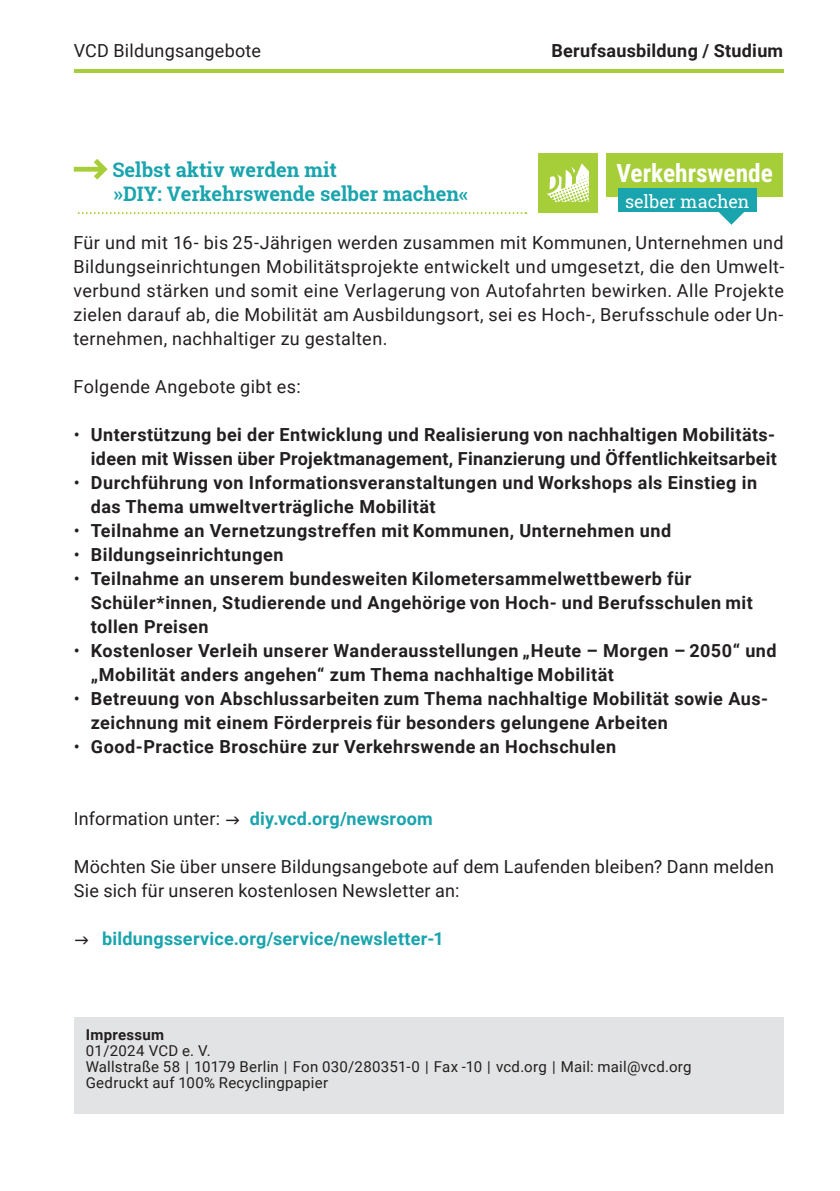
<style>
.page{position:relative;width:840px;height:1191px;background:#fff}
.page>*{position:absolute;margin:0;border:0;box-sizing:border-box;transform-origin:0 0}
.t1{font:700 25.4px "Roboto Condensed";color:#fff}
.t2{font:700 20px/24px "Roboto Slab";color:#1aa4ad}
.t3{font:700 18px/24px "Roboto";letter-spacing:.025em;color:#231f20}
.t4{font:18px/24px "Roboto";letter-spacing:.015em;color:#231f20;text-align:justify}
.t5{font:700 18px "Roboto";letter-spacing:.01em;color:#1aa4ad}
.t6{font:17.8px "Roboto Slab";letter-spacing:-.005em;color:#fff}
.t7{font:15px/16px "Roboto";letter-spacing:.02em;color:#231f20}
.t8{font:700 15px "Roboto";letter-spacing:.02em;color:#231f20}
.s1{font-weight:400}
</style>
<div class="page">
<div style="left:74px;top:1017px;width:709px;height:96px;background:#e2e3e4"></div>
<div style="left:606px;top:153px;width:176px;height:44px;background:#a6ce38"></div>
<div style="left:538px;top:153px;width:59px;height:59px;background:#a6ce38"></div>
<svg style="left:547px;top:163px;width:42px;height:39px"></svg>
<div style="left:617px;top:188px;width:139px;height:24px;background:#1aa4ad"></div>
<svg style="left:718px;top:212px;width:26px;height:13px"></svg>
<hr style="left:74px;top:69px;width:708px;height:3px;background:#a6ce38">
<svg style="left:79px;top:212px;width:447px;height:2px"></svg>
<svg style="left:74px;top:159px;width:33px;height:21px"></svg>
<p class="t4" style="left:74px;top:41px;width:189px">VCD Bildungsangebote</p>
<p class="t2" style="left:112px;top:157px;width:357px">Selbst aktiv werden mit<br>»DIY: Verkehrswende selber machen«</p>
<p class="t3" style="left:551px;top:40px;width:233px">Berufsausbildung / Studium</p>
<h1 class="t1" style="left:616px;top:163px;width:158px">Verkehrswende</h1>
<p class="t6" style="left:624px;top:189px;width:125px">selber machen</p>
<p class="t4" style="left:73px;top:232px;width:712px">Für und mit 16- bis 25-Jährigen werden zusammen mit Kommunen, Unternehmen und Bildungseinrichtungen Mobilitätsprojekte entwickelt und umgesetzt, die den Umwelt&shy;verbund stärken und somit eine Verlagerung von Autofahrten bewirken. Alle Projekte zielen darauf ab, die Mobilität am Ausbildungsort, sei es Hoch-, Berufsschule oder Un&shy;ternehmen, nachhaltiger zu gestalten.</p>
<p class="t4" style="left:73px;top:376px;width:228px">Folgende Angebote gibt es:</p>
<p class="t3" style="left:74px;top:424px;width:704px;text-align:right"><span class="s1">•</span> Unterstützung bei der Entwicklung und Realisierung von nachhaltigen Mobilitäts&shy;ideen mit Wissen über Projektmanagement, Finanzierung und Öffentlichkeitsarbeit</p>
<p class="t3" style="left:91px;top:472px;width:667px;text-indent:-17px"><span class="s1">•</span> Durchführung von Informationsveranstaltungen und Workshops als Einstieg in das Thema umweltverträgliche Mobilität</p>
<p class="t3" style="left:74px;top:520px;width:598px"><span class="s1">•</span> Teilnahme an Vernetzungstreffen mit Kommunen, Unternehmen und</p>
<p class="t3" style="left:74px;top:544px;width:211px"><span class="s1">•</span> Bildungseinrichtungen</p>
<p class="t3" style="left:91px;top:568px;width:663px;text-indent:-17px"><span class="s1">•</span> Teilnahme an unserem bundesweiten Kilometersammelwettbewerb für<br>Schüler*innen, Studierende und Angehörige von Hoch- und Berufsschulen mit tollen Preisen</p>
<p class="t3" style="left:91px;top:640px;width:687px;text-indent:-17px"><span class="s1">•</span> Kostenloser Verleih unserer Wanderausstellungen „Heute – Morgen – 2050“ und „Mobilität anders angehen“ zum Thema nachhaltige Mobilität</p>
<p class="t3" style="left:91px;top:688px;width:678px;text-indent:-17px"><span class="s1">•</span> Betreuung von Abschlussarbeiten zum Thema nachhaltige Mobilität sowie Aus&shy;zeichnung mit einem Förderpreis für besonders gelungene Arbeiten</p>
<p class="t3" style="left:74px;top:736px;width:543px"><span class="s1">•</span> Good-Practice Broschüre zur Verkehrswende an Hochschulen</p>
<p class="t4" style="left:74px;top:808px;width:148px">Information unter:</p>
<p class="t5" style="left:250px;top:811px;width:184px">diy.vcd.org/newsroom</p>
<p class="t4" style="left:74px;top:856px;width:701px">Möchten Sie über unsere Bildungsangebote auf dem Laufenden bleiben? Dann melden<br>Sie sich für unseren kostenlosen Newsletter an:</p>
<p class="t5" style="left:102px;top:931px;width:343px">bildungsservice.org/service/newsletter-1</p>
<p class="t8" style="left:86px;top:1028px;width:80px">Impressum</p>
<p class="t7" style="left:86px;top:1044px;width:607px">01/2024 VCD e. V.<br>Wallstraße 58 | 10179 Berlin | Fon 030/280351-0 | Fax -10 | vcd.org | Mail: mail@vcd.org<br>Gedruckt auf 100% Recyclingpapier</p>
</div>
